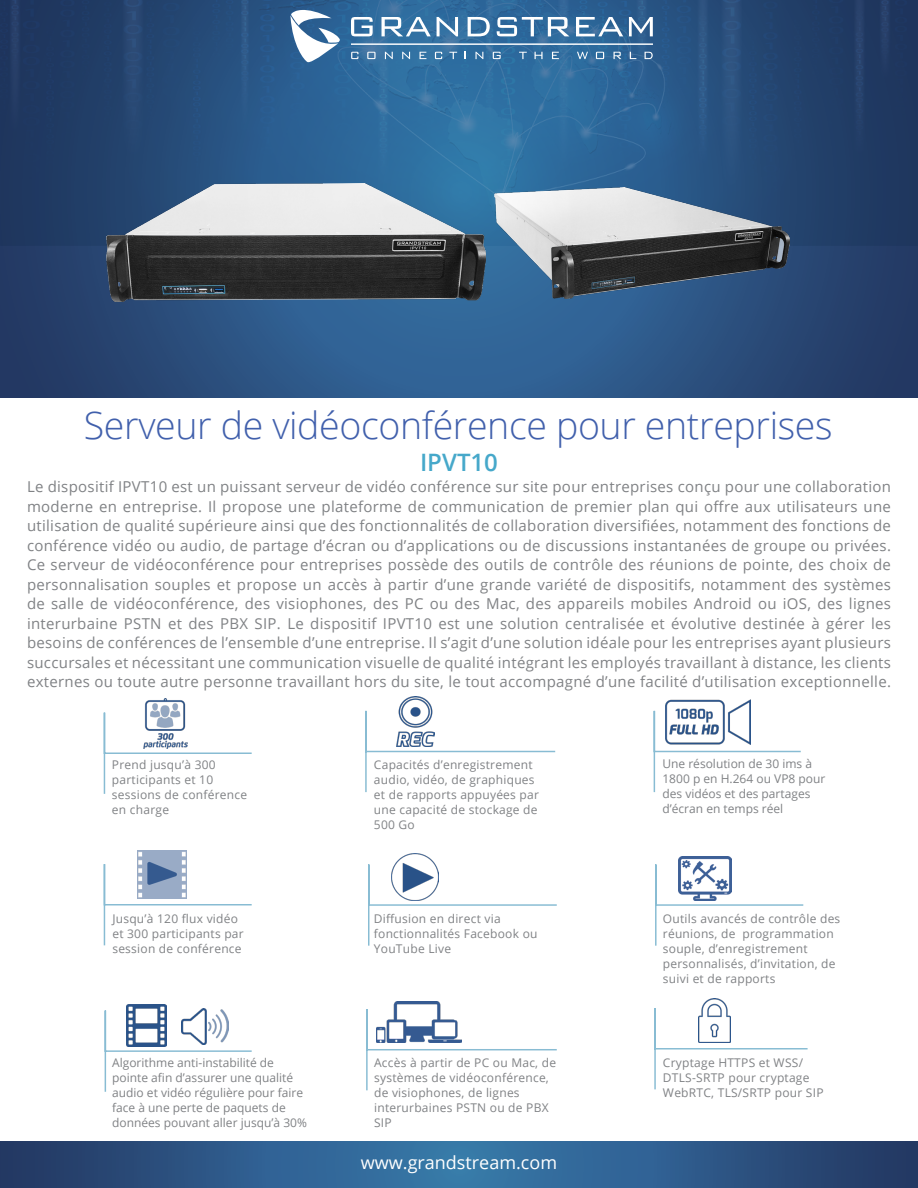
<style>
.page{position:relative;width:918px;height:1188px;background:#fff}
.page>*{position:absolute;margin:0;border:0;box-sizing:border-box;transform-origin:0 0}
.t1{font:300 37.5px "Open Sans";letter-spacing:-.01em;color:#4160ac}
.t2{font:600 24px "Open Sans";color:#46a8ca}
.t3{font:18px "Open Sans";color:#fff}
.t4{font:15px/19.5px "Open Sans";letter-spacing:.02em;color:#808285;text-align:justify}
.t5{font:12px/15px "Open Sans";letter-spacing:.02em;color:#808285}
.t6{font:12px/15px "Open Sans";color:#808285}
</style>
<div class="page">
<svg style="left:0;top:245px;width:918px;height:152px;background:#2b4f7e"></svg>
<img style="left:0;top:0;width:918px;height:245px">
<img style="left:494px;top:188px;width:295px;height:110px">
<img style="left:107px;top:184px;width:379px;height:117px">
<svg style="left:291px;top:10px;width:49px;height:52px"></svg>
<svg style="left:351px;top:17px;width:22px;height:19px"></svg>
<svg style="left:382px;top:17px;width:49px;height:19px"></svg>
<svg style="left:437px;top:17px;width:21px;height:19px"></svg>
<svg style="left:468px;top:17px;width:22px;height:19px"></svg>
<svg style="left:497px;top:17px;width:72px;height:19px"></svg>
<svg style="left:576px;top:17px;width:47px;height:19px"></svg>
<svg style="left:629px;top:17px;width:24px;height:19px"></svg>
<svg style="left:351px;top:52px;width:7px;height:7px"></svg>
<svg style="left:367px;top:52px;width:9px;height:7px"></svg>
<svg style="left:385px;top:52px;width:8px;height:7px"></svg>
<svg style="left:402px;top:52px;width:8px;height:7px"></svg>
<svg style="left:420px;top:52px;width:6px;height:7px"></svg>
<svg style="left:435px;top:52px;width:7px;height:7px"></svg>
<svg style="left:449px;top:52px;width:8px;height:7px"></svg>
<svg style="left:476px;top:52px;width:7px;height:7px"></svg>
<svg style="left:493px;top:52px;width:8px;height:7px"></svg>
<svg style="left:519px;top:52px;width:8px;height:7px"></svg>
<svg style="left:535px;top:52px;width:8px;height:7px"></svg>
<svg style="left:552px;top:52px;width:7px;height:7px"></svg>
<svg style="left:645px;top:52px;width:8px;height:7px"></svg>
<svg style="left:596px;top:52px;width:8px;height:7px"></svg>
<svg style="left:614px;top:52px;width:7px;height:7px"></svg>
<svg style="left:630px;top:52px;width:6px;height:7px"></svg>
<svg style="left:577px;top:52px;width:11px;height:7px"></svg>
<hr style="left:351px;top:44px;width:302px;height:1px;background:#fff">
<img style="left:137px;top:851px;width:50px;height:12px">
<img style="left:127px;top:1005px;width:39px;height:4px">
<img style="left:399px;top:696px;width:33px;height:13px">
<img style="left:393px;top:1002px;width:48px;height:6px">
<img style="left:145px;top:699px;width:41px;height:12px">
<img style="left:665px;top:699px;width:85px;height:10px">
<img style="left:395px;top:854px;width:40px;height:9px">
<img style="left:679px;top:856px;width:53px;height:7px">
<svg style="left:0;top:1142px;width:918px;height:46px;background:#2d5988"></svg>
<svg style="left:103px;top:711px;width:149px;height:83px"></svg>
<svg style="left:104px;top:1009px;width:148px;height:83px"></svg>
<svg style="left:365px;top:709px;width:191px;height:84px"></svg>
<svg style="left:653px;top:709px;width:148px;height:84px"></svg>
<svg style="left:103px;top:863px;width:149px;height:83px"></svg>
<svg style="left:368px;top:863px;width:189px;height:83px"></svg>
<svg style="left:655px;top:863px;width:149px;height:83px"></svg>
<svg style="left:366px;top:1008px;width:191px;height:83px"></svg>
<img style="left:702px;top:998px;width:25px;height:9px">
<svg style="left:654px;top:1007px;width:154px;height:83px"></svg>
<img style="left:181px;top:1009px;width:48px;height:35px">
<h1 class="t1" style="left:84px;top:400px;width:750px">Serveur de vidéoconférence pour entreprises</h1>
<p class="t4" style="left:27px;top:477px;width:866px">Le dispositif IPVT10 est un puissant serveur de vidéo conférence sur site pour entreprises conçu pour une collaboration moderne en entreprise. Il propose une plateforme de communication de premier plan qui offre aux utilisateurs une utilisation de qualité supérieure ainsi que des fonctionnalités de collaboration diversifiées, notamment des fonctions de conférence vidéo ou audio, de partage d’écran ou d’applications ou de discussions instantanées de groupe ou privées.<br>Ce serveur de vidéoconférence pour entreprises possède des outils de contrôle des réunions de pointe, des choix de personnalisation souples et propose un accès à partir d’une grande variété de dispositifs, notamment des systèmes de salle de vidéoconférence, des visiophones, des PC ou des Mac, des appareils mobiles Android ou iOS, des lignes interurbaine PSTN et des PBX SIP. Le dispositif IPVT10 est une solution centralisée et évolutive destinée à gérer les besoins de conférences de l’ensemble d’une entreprise. Il s’agit d’une solution idéale pour les entreprises ayant plusieurs succursales et nécessitant une communication visuelle de qualité intégrant les employés travaillant à distance, les clients externes ou toute autre personne travaillant hors du site, le tout accompagné d’une facilité d’utilisation exceptionnelle.</p>
<h2 class="t2" style="left:420px;top:446px;width:79px">IPVT10</h2>
<p class="t5" style="left:112px;top:757px;width:137px">Prend jusqu’à 300 participants et 10 sessions de conférence en charge</p>
<p class="t5" style="left:374px;top:757px;width:167px">Capacités d’enregistrement audio, vidéo, de graphiques et de rapports appuyées par une capacité de stockage de<br>500 Go</p>
<p class="t6" style="left:662px;top:756px;width:164px">Une résolution de 30 ims à<br>1800 p en H.264 ou VP8 pour des vidéos et des partages d’écran en temps réel</p>
<p class="t5" style="left:112px;top:911px;width:133px">Jusqu’à 120 flux vidéo et 300 participants par session de conférence</p>
<p class="t5" style="left:374px;top:911px;width:165px">Diffusion en direct via fonctionnalités Facebook ou<br>YouTube Live</p>
<p class="t5" style="left:663px;top:911px;width:179px">Outils avancés de contrôle des réunions, de programmation souple, d’enregistrement personnalisés, d’invitation, de suivi et de rapports</p>
<p class="t6" style="left:112px;top:1055px;width:196px">Algorithme anti-instabilité de pointe afin d’assurer une qualité audio et vidéo régulière pour faire face à une perte de paquets de données pouvant aller jusqu’à 30%</p>
<p class="t5" style="left:374px;top:1054px;width:184px">Accès à partir de PC ou Mac, de systèmes de vidéoconférence, de visiophones, de lignes interurbaines PSTN ou de PBX<br>SIP</p>
<p class="t3" style="left:361px;top:1151px;width:198px">www.grandstream.com</p>
<p class="t5" style="left:663px;top:1055px;width:162px">Cryptage HTTPS et WSS/<br>DTLS-SRTP pour cryptage<br>WebRTC, TLS/SRTP pour SIP</p>
</div>
